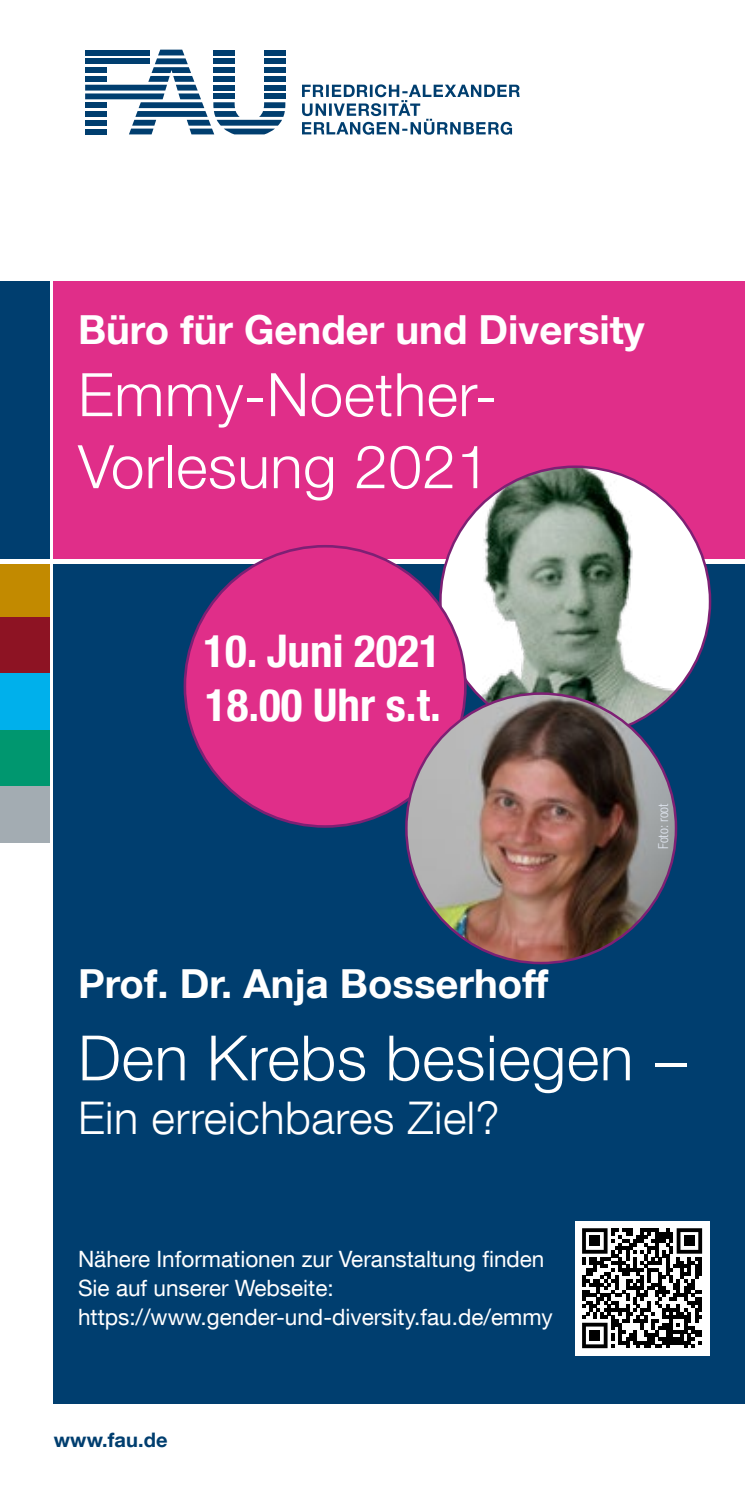
<style>
.page{position:relative;width:745px;height:1489px;background:#fff}
.page>*{position:absolute;margin:0;border:0;box-sizing:border-box;transform-origin:0 0}
.t1{font:300 62.5px "Helvetica Neue LT Com";letter-spacing:.01em;color:#fff}
.t2{font:300 60px/72px "Helvetica Neue LT Com";letter-spacing:.01em;color:#fff}
.t3{font:700 condensed 45px/54px "Helvetica Neue LT Com";color:#fff}
.t4{font:300 45px "Helvetica Neue LT Com";letter-spacing:.01em;color:#fff}
.t5{font:700 40px "Helvetica Neue LT Com";color:#fff}
.t6{font:22.5px/28.8px "Helvetica Neue LT Com";color:#fff}
.t7{font:700 20px "Helvetica Neue LT Com";letter-spacing:.005em;color:#003e6f}
.t8{font:300 condensed 13.75px "Helvetica Neue LT Com";color:#e0e6f0}
</style>
<div class="page">
<div style="left:54px;top:561px;width:690px;height:842px;background:#003e6f"></div>
<div style="left:54px;top:281px;width:690px;height:280px;background:#e02e89"></div>
<div style="left:0;top:281px;width:50px;height:280px;background:#003e6f"></div>
<svg style="left:85px;top:50px;width:200px;height:84px"></svg>
<div style="left:85px;top:50px;width:65px;height:5px;background:#003e6f"></div>
<div style="left:85px;top:67px;width:21px;height:6px;background:#003e6f"></div>
<svg style="left:302px;top:84px;width:217px;height:51px"></svg>
<div style="left:0;top:561px;width:50px;height:56px;background:#c28a00"></div>
<div style="left:0;top:617px;width:50px;height:57px;background:#8d1323"></div>
<div style="left:0;top:674px;width:50px;height:56px;background:#00b0eb"></div>
<div style="left:0;top:730px;width:50px;height:56px;background:#00976f"></div>
<div style="left:0;top:786px;width:50px;height:56px;background:#a3acb2"></div>
<hr style="left:0;top:559px;width:744px;height:4px;background:#fff">
<img style="left:440px;top:466px;width:269px;height:270px;border-radius:135px">
<div style="left:185px;top:546px;width:280px;height:280px;background:#e02e89;border-radius:50%"></div>
<img style="left:406px;top:693px;width:268px;height:270px">
<div style="left:574px;top:1220px;width:135px;height:135px;background:#fff"></div>
<svg style="left:582px;top:1228px;width:119px;height:119px"></svg>
<div style="left:589px;top:1235px;width:11px;height:11px;background:#000"></div>
<div style="left:683px;top:1235px;width:11px;height:11px;background:#000"></div>
<div style="left:589px;top:1329px;width:11px;height:11px;background:#000"></div>
<h3 class="t5" style="left:78px;top:304px;width:568px">Büro für Gender und Diversity</h3>
<h2 class="t2" style="left:78px;top:357px;width:420px">Emmy-Noether-<br>Vorlesung 2021</h2>
<h3 class="t3" style="left:203px;top:624px;width:239px">10. Juni 2021<br>18.00 Uhr s.t.</h3>
<p class="t8" style="left:655px;top:849px;width:47px;rotate:-90deg">Foto: root</p>
<h3 class="t5" style="left:78px;top:958px;width:471px">Prof. Dr. Anja Bosserhoff</h3>
<h1 class="t1" style="left:78px;top:1019px;width:612px">Den Krebs besiegen −</h1>
<h3 class="t4" style="left:78px;top:1090px;width:423px">Ein erreichbares Ziel?</h3>
<p class="t6" style="left:78px;top:1244px;width:476px">Nähere Informationen zur Veranstaltung finden<br>Sie auf unserer Webseite: https://www.gender-und-diversity.fau.de/emmy</p>
<p class="t7" style="left:54px;top:1426px;width:115px">www.fau.de</p>
</div>
